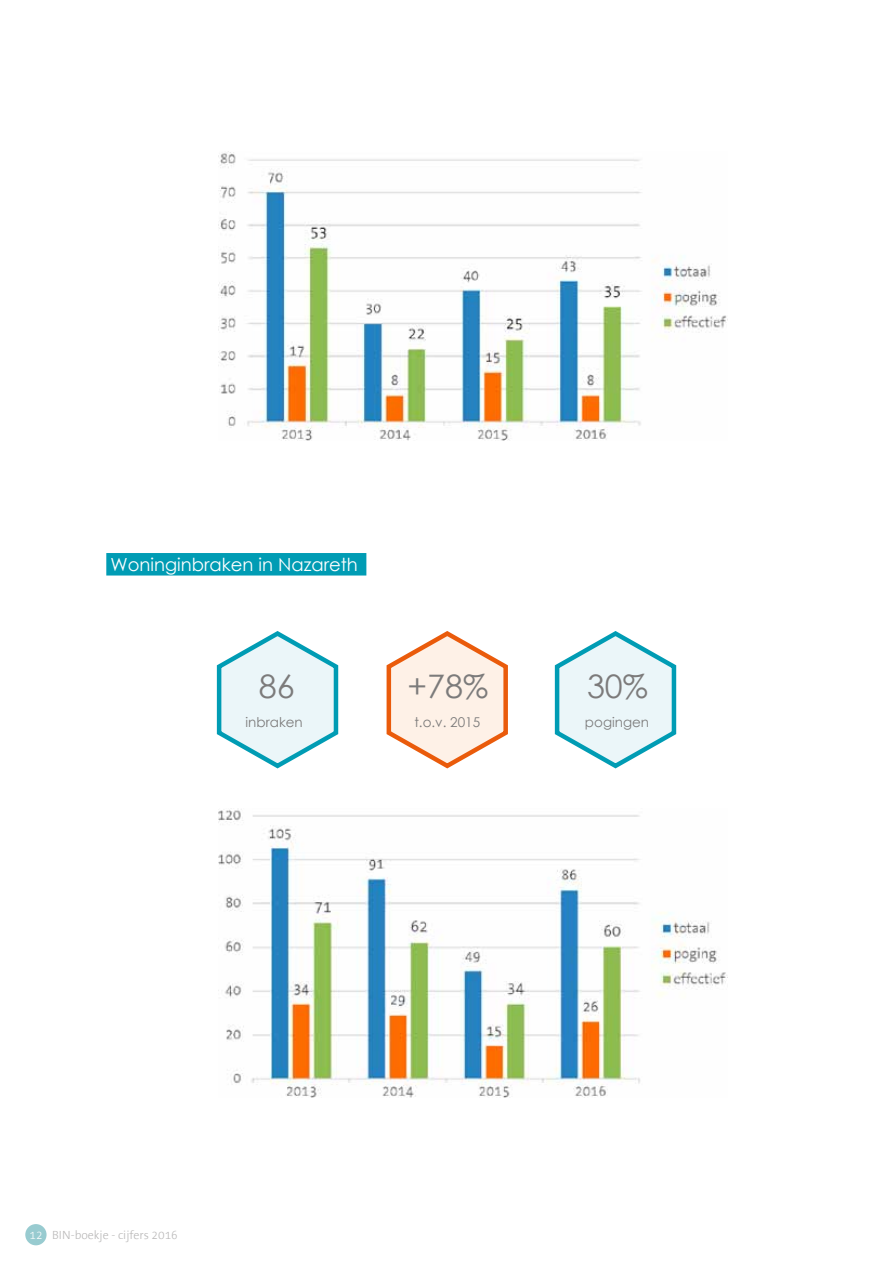
<style>
.page{position:relative;width:893px;height:1263px;background:#fff}
.page>*{position:absolute;margin:0;border:0;box-sizing:border-box;transform-origin:0 0}
.t1{font:32.4px "Century Gothic";color:#7c7b7b}
.t2{font:18px "Century Gothic";color:#fff}
.t3{font:13.5px "Century Gothic";color:#7c7b7b}
.t4{font:300 12px "The Sans TTB3";color:#b8b7b7}
.s1{color:#fff}
</style>
<div class="page">
<div style="left:25px;top:1224px;width:22px;height:21px;background:#98cbd0;border-radius:50%"></div>
<div style="left:106px;top:553px;width:260px;height:22px;background:#009cb4"></div>
<svg style="left:386px;top:631px;width:122px;height:138px"></svg>
<svg style="left:216px;top:631px;width:123px;height:138px"></svg>
<svg style="left:554px;top:631px;width:123px;height:138px"></svg>
<img style="left:219px;top:151px;width:509px;height:289px">
<img style="left:219px;top:808px;width:508px;height:289px">
<h2 class="t2" style="left:111px;top:552px;width:249px">Woninginbraken in Nazareth</h2>
<h1 class="t1" style="left:259px;top:663px;width:37px">86</h1>
<h1 class="t1" style="left:408px;top:663px;width:82px">+78%</h1>
<h1 class="t1" style="left:587px;top:663px;width:63px">30%</h1>
<p class="t3" style="left:246px;top:713px;width:59px">inbraken</p>
<p class="t3" style="left:414px;top:713px;width:67px">t.o.v. 2015</p>
<p class="t3" style="left:585px;top:713px;width:66px">pogingen</p>
<p class="t4" style="left:30px;top:1229px;width:150px"><span class="s1">12</span> BIN-boekje - cijfers 2016</p>
</div>
